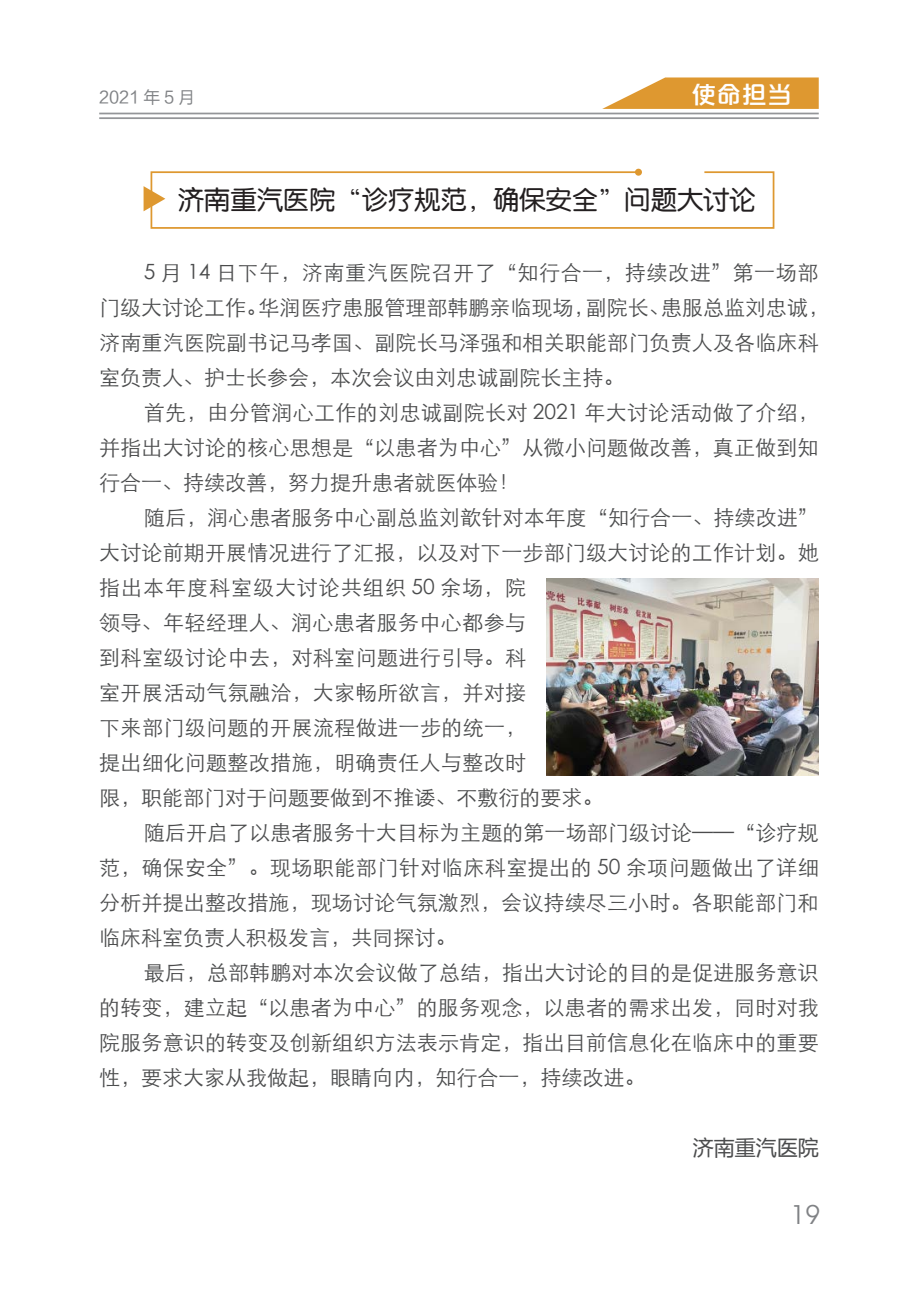
<style>
.page{position:relative;width:918px;height:1290px;background:#fff}
.page>*{position:absolute;margin:0;border:0;box-sizing:border-box;transform-origin:0 0}
.t1{font:26.25px "J Zun Yuan";color:#231f20}
.t2{font:26.25px "Avant Garde IT Cby BT";color:#808285}
.t3{font:24.5px "FZPSZHJW GB1 0";color:#fff}
.t4{font:21px/35px "ST Xihei";letter-spacing:.01em;color:#4b4c4d;text-align:justify}
.t5{font:21px "Microsoft Ya Hei";color:#4b4c4d}
.t6{font:16.62px "FZLTHJW GB1 0";color:#808285}
</style>
<div class="page">
<svg style="left:602px;top:77px;width:217px;height:32px;background:#e3a851"></svg>
<hr style="left:99px;top:117px;width:720px;height:2px;background:#939598">
<hr style="left:99px;top:113px;width:720px;height:1px;background:#939598">
<div style="left:635px;top:169px;width:7px;height:7px;background:#de9830;border-radius:50%"></div>
<svg style="left:144px;top:170px;width:631px;height:59px"></svg>
<img style="left:546px;top:578px;width:273px;height:197px">
<p class="t6" style="left:99px;top:88px;width:97px">2021 年 5 月</p>
<p class="t3" style="left:692px;top:81px;width:102px">使命担当</p>
<p class="t1" style="left:178px;top:185px;width:579px">济南重汽医院“诊疗规范，确保安全”问题大讨论</p>
<p class="t4" style="left:99px;top:253px;width:731px;text-align:left;text-indent:45px">5 月 14 日下午，济南重汽医院召开了“知行合一，持续改进”第一场部门级大讨论工作。华润医疗患服管理部韩鹏亲临现场，副院长、患服总监刘忠诚，济南重汽医院副书记马孝国、副院长马泽强和相关职能部门负责人及各临床科室负责人、护士长参会，本次会议由刘忠诚副院长主持。</p>
<p class="t4" style="left:99px;top:393px;width:721px;text-indent:45px">首先，由分管润心工作的刘忠诚副院长对 2021 年大讨论活动做了介绍，并指出大讨论的核心思想是“以患者为中心”从微小问题做改善，真正做到知行合一、持续改善，努力提升患者就医体验！</p>
<p class="t4" style="left:99px;top:498px;width:721px;text-align:left;text-indent:45px">随后，润心患者服务中心副总监刘歆针对本年度“知行合一、持续改进”大讨论前期开展情况进行了汇报，以及对下一步部门级大讨论的工作计划。她指出本年度科室级大讨论共组织 50 余场，院<br>领导、年轻经理人、润心患者服务中心都参与<br>到科室级讨论中去，对科室问题进行引导。科<br>室开展活动气氛融洽，大家畅所欲言，并对接<br>下来部门级问题的开展流程做进一步的统一，<br>提出细化问题整改措施，明确责任人与整改时<br>限，职能部门对于问题要做到不推诿、不敷衍的要求。</p>
<p class="t4" style="left:99px;top:813px;width:721px;text-indent:45px">随后开启了以患者服务十大目标为主题的第一场部门级讨论——“诊疗规范，确保安全”。现场职能部门针对临床科室提出的 50 余项问题做出了详细分析并提出整改措施，现场讨论气氛激烈，会议持续尽三小时。各职能部门和临床科室负责人积极发言，共同探讨。</p>
<p class="t4" style="left:99px;top:953px;width:721px;text-indent:45px">最后，总部韩鹏对本次会议做了总结，指出大讨论的目的是促进服务意识的转变，建立起“以患者为中心”的服务观念，以患者的需求出发，同时对我院服务意识的转变及创新组织方法表示肯定，指出目前信息化在临床中的重要性，要求大家从我做起，眼睛向内，知行合一，持续改进。</p>
<p class="t5" style="left:693px;top:1133px;width:127px">济南重汽医院</p>
<p class="t2" style="left:791px;top:1198px;width:31px">19</p>
</div>
